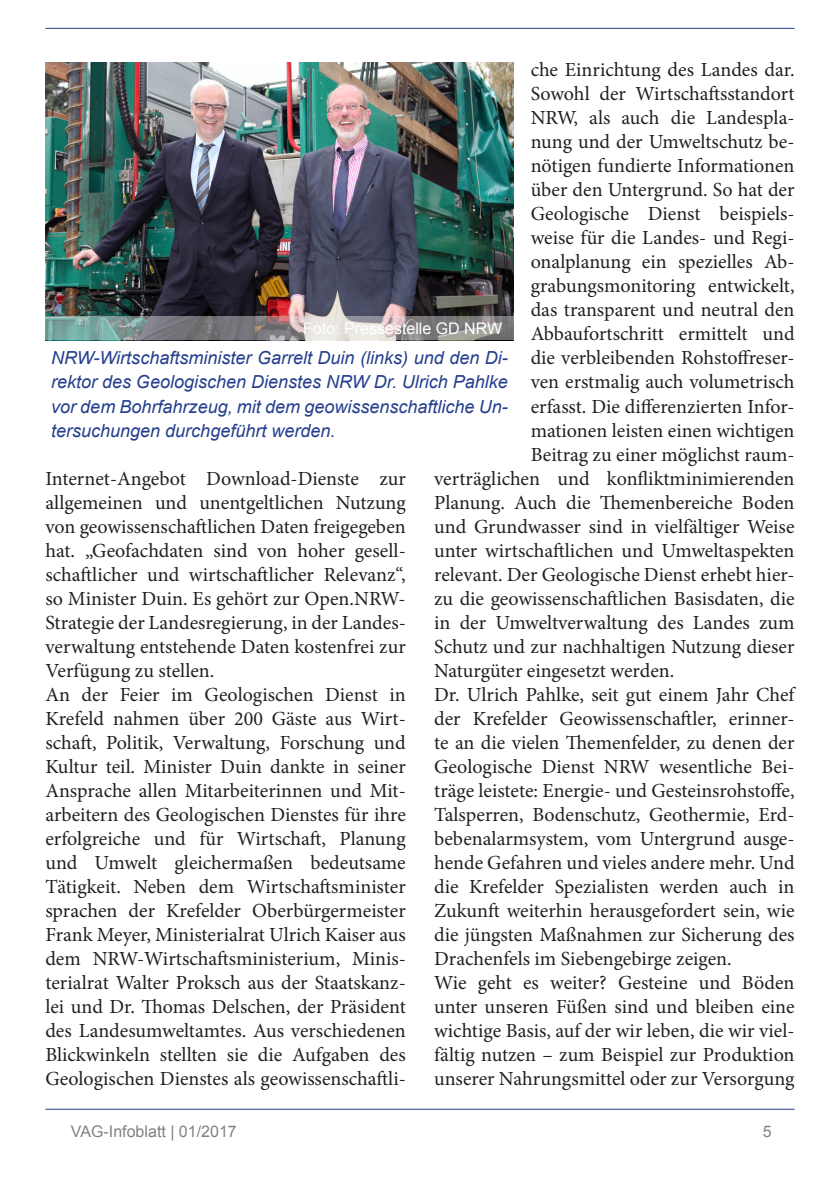
<style>
.page{position:relative;width:840px;height:1191px;background:#fff}
.page>*{position:absolute;margin:0;border:0;box-sizing:border-box;transform-origin:0 0}
.t1{font:20px/24px "Minion Pro";color:#231f20;text-align:justify}
.Figure_Caption{font:italic 18px/24px "Arial";color:#253f8e;text-align:justify}
.t2{font:16px "Arial";color:#808285}
.Figure_Author_copy{font:16px "Arial";color:#fff}
</style>
<div class="page">
<hr style="left:45px;top:28px;width:749px;height:1px;background:#253f8e">
<hr style="left:45px;top:1108px;width:749px;height:1px;background:#253f8e">
<img style="left:45px;top:62px;width:468px;height:254px">
<svg style="left:45px;top:316px;width:468px;height:24px;background:#949999"></svg>
<p class="t1" style="left:530px;top:58px;width:265px">che Einrichtung des Landes dar.</p>
<p class="t1" style="left:530px;top:82px;width:265px">Sowohl der Wirtschaftsstandort</p>
<p class="t1" style="left:530px;top:106px;width:265px">NRW, als auch die Landespla-</p>
<p class="t1" style="left:530px;top:130px;width:265px">nung und der Umweltschutz be-</p>
<p class="t1" style="left:530px;top:154px;width:265px">nötigen fundierte Informationen</p>
<p class="t1" style="left:530px;top:178px;width:265px">über den Untergrund. So hat der</p>
<p class="t1" style="left:530px;top:202px;width:265px">Geologische Dienst beispiels-</p>
<p class="t1" style="left:530px;top:226px;width:265px">weise für die Landes- und Regi-</p>
<p class="t1" style="left:530px;top:250px;width:265px">onalplanung ein spezielles Ab-</p>
<p class="t1" style="left:530px;top:274px;width:265px">grabungsmonitoring entwickelt,</p>
<p class="t1" style="left:530px;top:298px;width:265px">das transparent und neutral den</p>
<p class="t1" style="left:530px;top:322px;width:265px">Abbaufortschritt ermittelt und</p>
<p class="t1" style="left:530px;top:346px;width:265px">die verbleibenden Rohstoffreser-</p>
<p class="t1" style="left:530px;top:370px;width:265px">ven erstmalig auch volumetrisch</p>
<p class="t1" style="left:530px;top:394px;width:265px">erfasst. Die differenzierten Infor-</p>
<p class="t1" style="left:530px;top:418px;width:265px">mationen leisten einen wichtigen</p>
<p class="t1" style="left:530px;top:442px;width:265px">Beitrag zu einer möglichst raum-</p>
<p class="t1" style="left:434px;top:466px;width:362px">verträglichen und konfliktminimierenden</p>
<p class="t1" style="left:434px;top:490px;width:361px">Planung. Auch die Themenbereiche Boden</p>
<p class="t1" style="left:434px;top:514px;width:362px">und Grundwasser sind in vielfältiger Weise</p>
<p class="t1" style="left:434px;top:538px;width:361px">unter wirtschaftlichen und Umweltaspekten</p>
<p class="t1" style="left:434px;top:562px;width:362px">relevant. Der Geologische Dienst erhebt hier-</p>
<p class="t1" style="left:434px;top:586px;width:361px">zu die geowissenschaftlichen Basisdaten, die</p>
<p class="t1" style="left:434px;top:610px;width:361px">in der Umweltverwaltung des Landes zum</p>
<p class="t1" style="left:434px;top:634px;width:361px">Schutz und zur nachhaltigen Nutzung dieser</p>
<p class="t1" style="left:434px;top:658px;width:241px">Naturgüter eingesetzt werden.</p>
<p class="t1" style="left:434px;top:682px;width:362px">Dr. Ulrich Pahlke, seit gut einem Jahr Chef der Krefelder Geowissenschaftler, erinner&shy;te an die vielen Themenfelder, zu denen der Geologische Dienst NRW wesentliche Bei&shy;träge leistete: Energie- und Gesteinsrohstoffe, Talsperren, Bodenschutz, Geothermie, Erd&shy;bebenalarmsystem, vom Untergrund ausge&shy;hende Gefahren und vieles andere mehr. Und die Krefelder Spezialisten werden auch in Zukunft weiterhin herausgefordert sein, wie die jüngsten Maßnahmen zur Sicherung des Drachenfels im Siebengebirge zeigen.</p>
<p class="t1" style="left:434px;top:970px;width:362px">Wie geht es weiter? Gesteine und Böden unter unseren Füßen sind und bleiben eine wichtige Basis, auf der wir leben, die wir viel&shy;fältig nutzen – zum Beispiel zur Produktion unserer Nahrungsmittel oder zur Versorgung</p>
<p class="Figure_Author_copy" style="left:303px;top:318px;width:200px">Foto: Pressestelle GD NRW</p>
<p class="Figure_Caption" style="left:51px;top:346px;width:458px">NRW-Wirtschaftsminister Garrelt Duin (links) und den Di&shy;rektor des Geologischen Dienstes NRW Dr. Ulrich Pahlke vor dem Bohrfahrzeug, mit dem geowissenschaftliche Un&shy;tersuchungen durchgeführt werden.</p>
<p class="t1" style="left:45px;top:466px;width:362px">Internet-Angebot Download-Dienste zur allgemeinen und unentgeltlichen Nutzung von geowissenschaftlichen Daten freigegeben hat. „Geofachdaten sind von hoher gesell&shy;schaftlicher und wirtschaftlicher Relevanz“, so Minister Duin. Es gehört zur Open.NRW-Strategie der Landesregierung, in der Landes&shy;verwaltung entstehende Daten kostenfrei zur Verfügung zu stellen.</p>
<p class="t1" style="left:45px;top:682px;width:362px">An der Feier im Geologischen Dienst in Krefeld nahmen über 200 Gäste aus Wirt&shy;schaft, Politik, Verwaltung, Forschung und Kultur teil. Minister Duin dankte in seiner Ansprache allen Mitarbeiterinnen und Mit&shy;arbeitern des Geologischen Dienstes für ihre erfolgreiche und für Wirtschaft, Planung und Umwelt gleichermaßen bedeutsame Tätigkeit. Neben dem Wirtschaftsminister sprachen der Krefelder Oberbürgermeister Frank Meyer, Ministerialrat Ulrich Kaiser aus dem NRW-Wirtschaftsministerium, Minis&shy;terialrat Walter Proksch aus der Staatskanz&shy;lei und Dr. Thomas Delschen, der Präsident des Landesumweltamtes. Aus verschiedenen Blickwinkeln stellten sie die Aufgaben des Geologischen Dienstes als geowissenschaftli-</p>
<p class="t2" style="left:71px;top:1120px;width:167px">VAG-Infoblatt | 01/2017</p>
<p class="t2" style="left:762px;top:1120px;width:10px">5</p>
</div>
